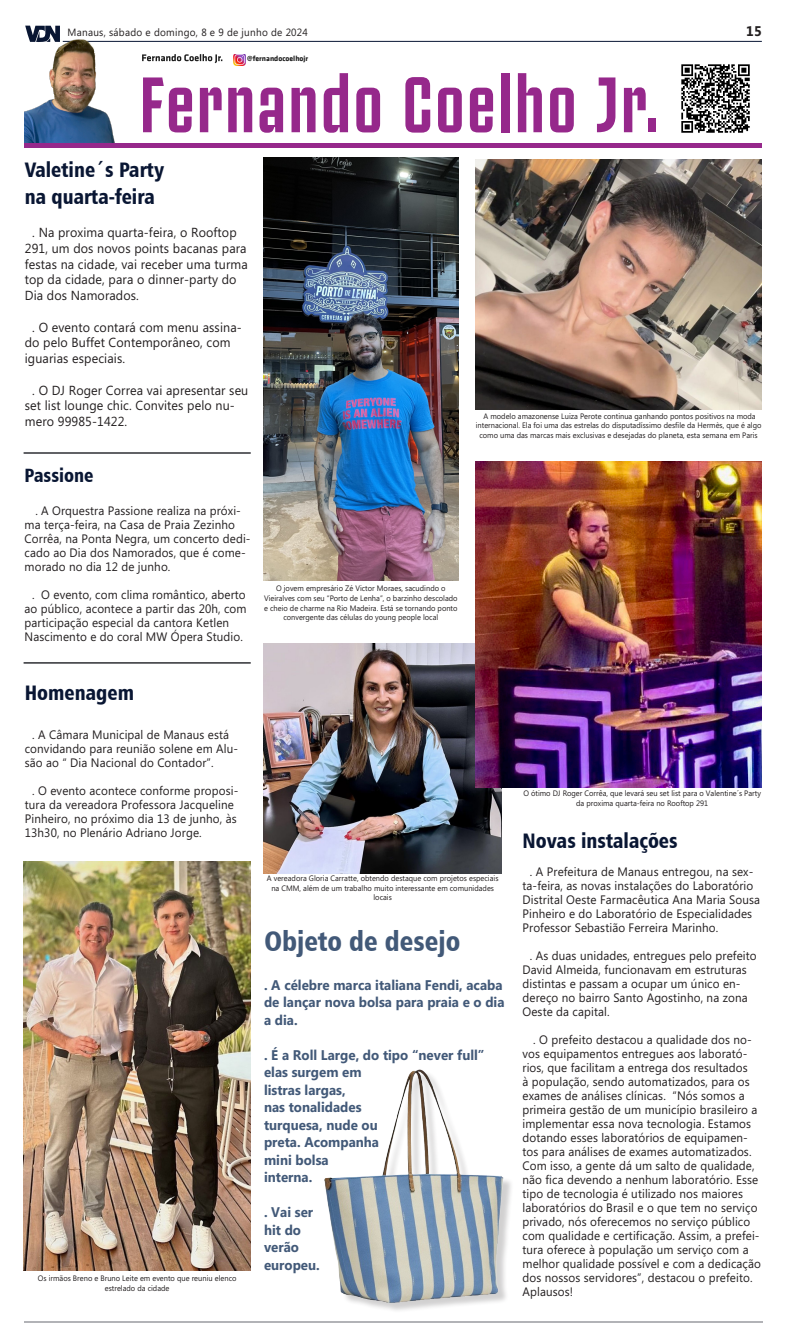
<style>
.page{position:relative;width:787px;height:1340px;background:#fff}
.page>*{position:absolute;margin:0;border:0;box-sizing:border-box;transform-origin:0 0}
.t1{font:700 78.75px "Juventus Fans";letter-spacing:.02em;color:#96288b;scale:.95 1}
.t2{font:28px "Humanist 777 BT Black Condensed B";color:#425978;scale:.95 1}
.t3{font:21px/26.2px "Humanist 777 BT Black Condensed B";color:#091633;scale:.95 1}
.t4{font:19.25px "Humanist 777 BT Black Condensed B";color:#091633;scale:.95 1}
.t5{font:700 14px/17.5px "Microsoft Phags Pa";color:#425978;scale:.95 1}
.t6{font:700 14px "Microsoft Phags Pa";color:#231f20;scale:.95 1}
.t7{font:13.12px/15.8px "Microsoft Phags Pa";letter-spacing:.01em;color:#231f20;scale:.95 1}
.t8{font:12.25px/14px "Microsoft Phags Pa";letter-spacing:.01em;color:#231f20;scale:.95 1}
.t9{font:10.5px "Microsoft Phags Pa";letter-spacing:.025em;color:#231f20;scale:.95 1}
.t10{font:7.88px/9.6px "Microsoft Phags Pa";color:#231f20;text-align:center;scale:.95 1}
.t11{font:700 7.7px "MW Klavika Bd";color:#1c1c1c}
</style>
<div class="page">
<hr style="left:63px;top:41px;width:698px;height:1px;background:#091634">
<svg style="left:25px;top:26px;width:35px;height:10px"></svg>
<hr style="left:25px;top:1321px;width:737px;height:1px;background:#b2b3b7">
<img style="left:25px;top:36px;width:97px;height:107px">
<svg style="left:142px;top:54px;width:80px;height:9px"></svg>
<svg style="left:233px;top:54px;width:12px;height:11px"></svg>
<div style="left:25px;top:143px;width:736px;height:5px;background:#96288b"></div>
<img style="left:681px;top:64px;width:69px;height:69px">
<img style="left:263px;top:158px;width:195px;height:422px">
<img style="left:475px;top:159px;width:286px;height:250px">
<img style="left:263px;top:644px;width:238px;height:229px">
<img style="left:475px;top:461px;width:286px;height:326px">
<img style="left:24px;top:861px;width:227px;height:409px">
<hr style="left:24px;top:662px;width:227px;height:1px;background:#4c4d51">
<hr style="left:24px;top:452px;width:227px;height:2px;background:#4c4d51">
<div style="left:326px;top:1070px;width:187px;height:242px;background:#231f20;opacity:.21"></div>
<img style="left:324px;top:1069px;width:188px;height:233px">
<p class="t9" style="left:68px;top:25px;width:254px">Manaus, sábado e domingo, 8 e 9 de junho de 2024</p>
<p class="t6" style="left:746px;top:21px;width:18px">15</p>
<p class="t11" style="left:247px;top:53px;width:63px">@fernandocoelhojr</p>
<p class="t1" style="left:139px;top:49px;width:548px">Fernando Coelho Jr.</p>
<p class="t3" style="left:25px;top:156px;width:148px">Valetine´s Party na quarta-feira</p>
<p class="t7" style="left:25px;top:224px;width:236px;text-indent:7px">. Na proxima quarta-feira, o Rooftop 291, um dos novos points bacanas para festas na cidade, vai receber uma turma top da cidade, para o dinner-party do Dia dos Namorados.</p>
<p class="t7" style="left:25px;top:318px;width:230px;text-indent:7px">. O evento contará com menu assina&shy;do pelo Buffet Contemporâneo, com iguarias especiais.</p>
<p class="t7" style="left:25px;top:381px;width:237px;text-indent:7px">. O DJ Roger Correa vai apresentar seu set list lounge chic. Convites pelo nu&shy;mero 99985-1422.</p>
<p class="t4" style="left:25px;top:463px;width:74px">Passione</p>
<p class="t8" style="left:25px;top:503px;width:239px;text-indent:11px">. A Orquestra Passione realiza na próxi&shy;ma terça-feira, na Casa de Praia Zezinho Corrêa, na Ponta Negra, um concerto dedi&shy;cado ao Dia dos Namorados, que é come&shy;morado no dia 12 de junho.</p>
<p class="t8" style="left:25px;top:587px;width:235px;text-indent:7px">. O evento, com clima romântico, aberto ao público, acontece a partir das 20h, com participação especial da cantora Ketlen Nascimento e do coral MW Ópera Studio.</p>
<p class="t10" style="left:264px;top:583px;width:205px">O jovem empresário Zé Victor Moraes, sacudindo o Vieiralves com seu “Porto de Lenha”, o barzinho descolado e cheio de charme na Rio Madeira. Está se tornando ponto convergente das células do young people local</p>
<p class="t10" style="left:475px;top:410px;width:302px">A modelo amazonense Luiza Perote continua ganhando pontos positivos na moda internacional. Ela foi uma das estrelas do disputadíssimo desfile da Hermès, que é algo como uma das marcas mais exclusivas e desejadas do planeta, esta semana em Paris</p>
<p class="t3" style="left:25px;top:679px;width:116px">Homenagem</p>
<p class="t8" style="left:25px;top:726px;width:226px;text-indent:7px">. A Câmara Municipal de Manaus está convidando para reunião solene em Alu&shy;são ao “ Dia Nacional do Contador”.</p>
<p class="t8" style="left:25px;top:782px;width:226px;text-indent:7px">. O evento acontece conforme proposi&shy;tura da vereadora Professora Jacqueline Pinheiro, no próximo dia 13 de junho, às 13h30, no Plenário Adriano Jorge.</p>
<p class="t10" style="left:38px;top:1272px;width:210px">Os irmãos Breno e Bruno Leite em evento que reuniu elenco estrelado da cidade</p>
<p class="t10" style="left:267px;top:873px;width:245px">A vereadora Gloria Carratte, obtendo destaque com projetos especiais na CMM, além de um trabalho muito interessante em comunidades locais</p>
<p class="t2" style="left:264px;top:922px;width:208px">Objeto de desejo</p>
<p class="t5" style="left:264px;top:975px;width:254px">. A célebre marca italiana Fendi, acaba de lançar nova bolsa para praia e o dia a dia.</p>
<p class="t5" style="left:264px;top:1045px;width:233px">. É a Roll Large, do tipo “never full” elas surgem em<br>listras largas,<br>nas tonalidades<br>turquesa, nude ou<br>preta. Acompanha<br>mini bolsa<br>interna.</p>
<p class="t5" style="left:264px;top:1202px;width:60px">. Vai ser hit do verão europeu.</p>
<p class="t10" style="left:523px;top:788px;width:251px">O ótimo DJ Roger Corrêa, que levará seu set list para o Valentine´s Party da proxima quarta-feira no Rooftop 291</p>
<p class="t3" style="left:522px;top:827px;width:165px">Novas instalações</p>
<p class="t8" style="left:522px;top:864px;width:252px;text-indent:7px">. A Prefeitura de Manaus entregou, na sex&shy;ta-feira, as novas instalações do Laboratório Distrital Oeste Farmacêutica Ana Maria Sousa Pinheiro e do Laboratório de Especialidades Professor Sebastião Ferreira Marinho.</p>
<p class="t8" style="left:522px;top:948px;width:248px;text-indent:7px">. As duas unidades, entregues pelo prefeito David Almeida, funcionavam em estruturas distintas e passam a ocupar um único en&shy;dereço no bairro Santo Agostinho, na zona Oeste da capital.</p>
<p class="t8" style="left:522px;top:1032px;width:252px;text-indent:11px">. O prefeito destacou a qualidade dos no&shy;vos equipamentos entregues aos laborató&shy;rios, que facilitam a entrega dos resultados<br>à população, sendo automatizados, para os exames de análises clínicas. “Nós somos a primeira gestão de um município brasileiro a implementar essa nova tecnologia. Estamos dotando esses laboratórios de equipamen&shy;tos para análises de exames automatizados.<br>Com isso, a gente dá um salto de qualidade, não fica devendo a nenhum laboratório. Esse tipo de tecnologia é utilizado nos maiores laboratórios do Brasil e o que tem no serviço privado, nós oferecemos no serviço público com qualidade e certificação. Assim, a prefei&shy;tura oferece à população um serviço com a melhor qualidade possível e com a dedicação dos nossos servidores”, destacou o prefeito.<br>Aplausos!</p>
</div>
